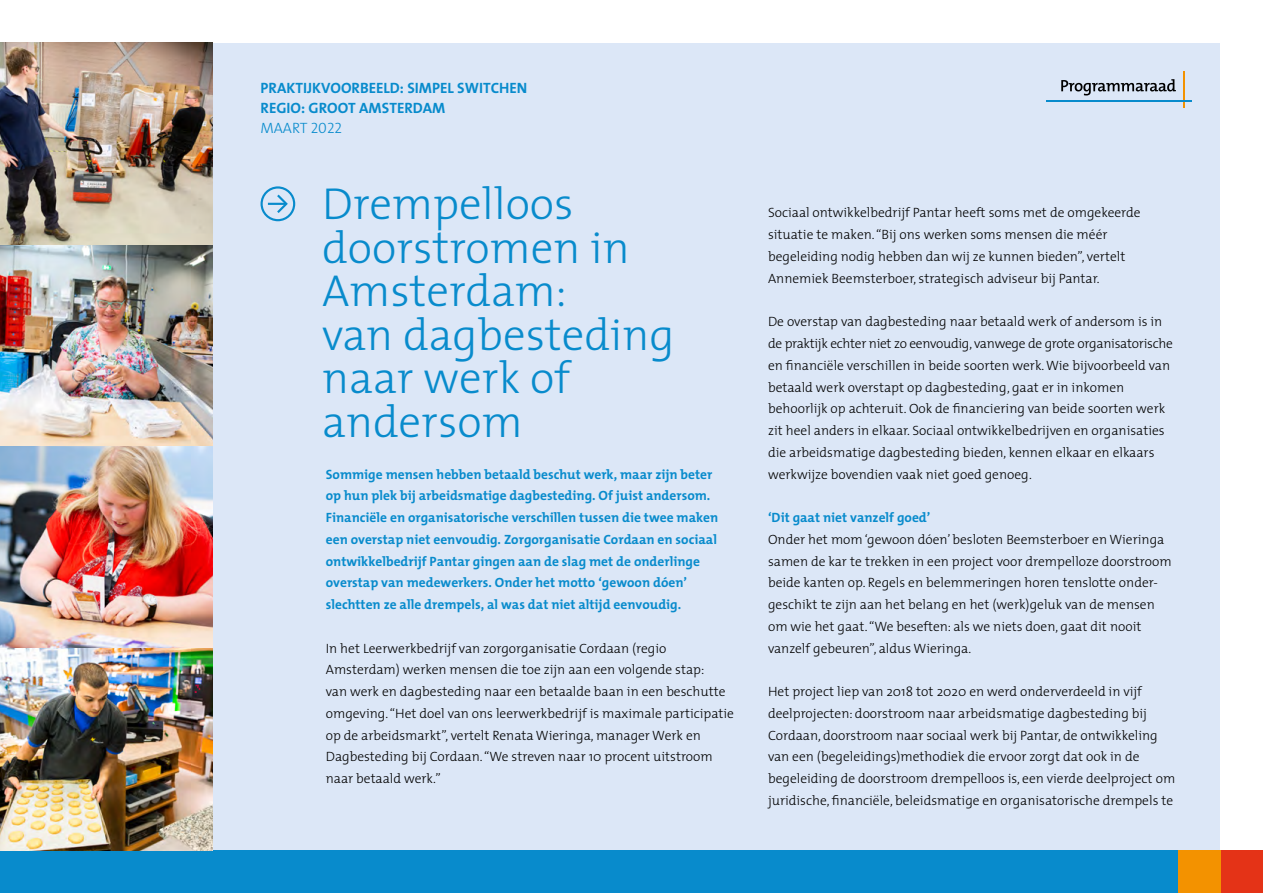
<style>
.page{position:relative;width:1263px;height:893px;background:#fff}
.page>*{position:absolute;margin:0;border:0;box-sizing:border-box;transform-origin:0 0}
.KOP_Praktijkverhaal{font:300 45px/43.5px "The Mix";color:#088bcc}
.Info_Praktijkverhaal{font:15px "The Mix Bold Caps";color:#088bcc}
.Info_Praktijk_DUN{font:15px "The Mix Light Caps";color:#088bcc}
.Bodytekst{font:300 13.5px/21.8px "The Mix";color:#000}
.Intotekst_Praktijkve{font:700 13.5px/21.8px "The Mix";color:#088bcc}
.Tussenkop{font:700 13.5px "The Mix";color:#088bcc}
</style>
<div class="page">
<div style="left:43px;top:43px;width:1177px;height:807px;background:#dce7f7"></div>
<div style="left:0;top:850px;width:1178px;height:43px;background:#088bcc"></div>
<div style="left:1220px;top:850px;width:43px;height:43px;background:#e43317"></div>
<div style="left:1178px;top:850px;width:42px;height:43px;background:#f39200"></div>
<svg style="left:261px;top:186px;width:34px;height:35px"></svg>
<img style="left:0;top:244px;width:213px;height:202px">
<img style="left:0;top:446px;width:213px;height:202px">
<img style="left:0;top:43px;width:213px;height:201px">
<img style="left:0;top:648px;width:213px;height:202px">
<hr style="left:1183px;top:71px;width:2px;height:37px;background:#f39200">
<hr style="left:1046px;top:100px;width:145px;height:2px;background:#088bcc">
<svg style="left:1061px;top:79px;width:115px;height:16px"></svg>
<h1 class="Info_Praktijkverhaal" style="left:261px;top:75px;width:268px">PRAKTIJKVOORBEELD: SIMPEL SWITCHEN</h1>
<h1 class="Info_Praktijkverhaal" style="left:261px;top:95px;width:186px">REGIO: GROOT AMSTERDAM</h1>
<h1 class="Info_Praktijk_DUN" style="left:261px;top:116px;width:83px">MAART 2022</h1>
<p class="KOP_Praktijkverhaal" style="left:322px;top:181px;width:354px">Drempelloos doorstromen in<br>Amsterdam:<br>van dagbesteding naar werk of andersom</p>
<h1 class="Intotekst_Praktijkve" style="left:326px;top:463px;width:394px">Sommige mensen hebben betaald beschut werk, maar zijn beter op hun plek bij arbeidsmatige dagbesteding. Of juist andersom.<br>Financiële en organisatorische verschillen tussen die twee maken een overstap niet eenvoudig. Zorgorganisatie Cordaan en sociaal ontwikkelbedrijf Pantar gingen aan de slag met de onderlinge overstap van medewerkers. Onder het motto ‘gewoon dóen’ slechtten ze alle drempels, al was dat niet altijd eenvoudig.</h1>
<p class="Bodytekst" style="left:326px;top:637px;width:410px">In het Leerwerkbedrijf van zorgorganisatie Cordaan (regio Amsterdam) werken mensen die toe zijn aan een volgende stap:<br>van werk en dagbesteding naar een betaalde baan in een beschutte omgeving. “Het doel van ons leerwerkbedrijf is maximale participatie op de arbeidsmarkt”, vertelt Renata Wieringa, manager Werk en Dagbesteding bij Cordaan. “We streven naar 10 procent uitstroom naar betaald werk.”</p>
<p class="Bodytekst" style="left:768px;top:202px;width:374px">Sociaal ontwikkelbedrijf Pantar heeft soms met de omgekeerde situatie te maken. “Bij ons werken soms mensen die méér begeleiding nodig hebben dan wij ze kunnen bieden”, vertelt Annemiek Beemsterboer, strategisch adviseur bij Pantar.</p>
<p class="Bodytekst" style="left:768px;top:310px;width:406px">De overstap van dagbesteding naar betaald werk of andersom is in de praktijk echter niet zo eenvoudig, vanwege de grote organisatorische en financiële verschillen in beide soorten werk. Wie bijvoorbeeld van betaald werk overstapt op dagbesteding, gaat er in inkomen behoorlijk op achteruit. Ook de financiering van beide soorten werk zit heel anders in elkaar. Sociaal ontwikkelbedrijven en organisaties die arbeidsmatige dagbesteding bieden, kennen elkaar en elkaars werkwijze bovendien vaak niet goed genoeg.</p>
<h2 class="Tussenkop" style="left:768px;top:506px;width:164px">‘Dit gaat niet vanzelf goed’</h2>
<p class="Bodytekst" style="left:768px;top:528px;width:405px">Onder het mom ‘gewoon dóen’ besloten Beemsterboer en Wieringa samen de kar te trekken in een project voor drempelloze doorstroom beide kanten op. Regels en belemmeringen horen tenslotte onder&shy;geschikt te zijn aan het belang en het (werk)geluk van de mensen om wie het gaat. “We beseften: als we niets doen, gaat dit nooit vanzelf gebeuren”, aldus Wieringa.</p>
<p class="Bodytekst" style="left:768px;top:680px;width:409px">Het project liep van 2018 tot 2020 en werd onderverdeeld in vijf deelprojecten: doorstroom naar arbeidsmatige dagbesteding bij Cordaan, doorstroom naar sociaal werk bij Pantar, de ontwikkeling van een (begeleidings)methodiek die ervoor zorgt dat ook in de begeleiding de doorstroom drempelloos is, een vierde deelproject om juridische, financiële, beleidsmatige en organisatorische drempels te</p>
</div>
